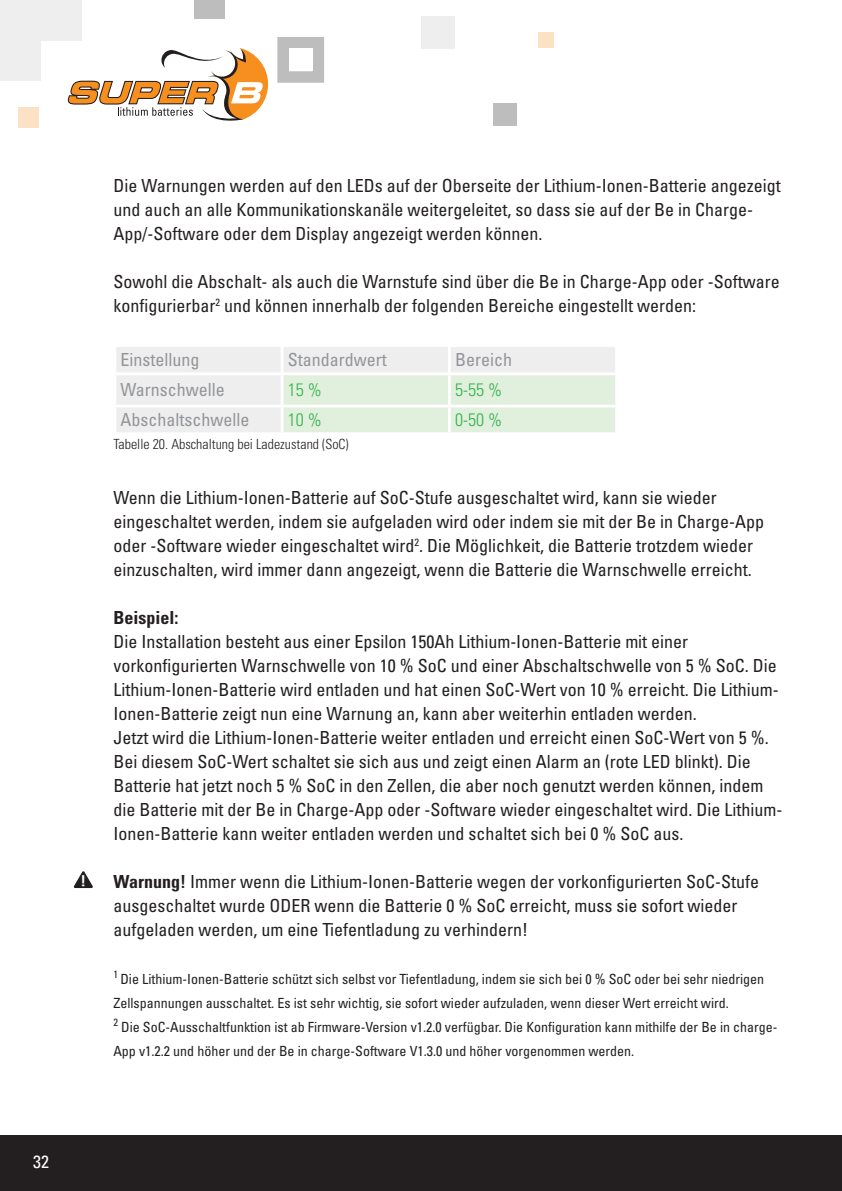
<style>
.page{position:relative;width:842px;height:1191px;background:#fff}
.page>*{position:absolute;margin:0;border:0;box-sizing:border-box;transform-origin:0 0}
.t1{font:condensed 18px/24px "Univers LT Std";color:#231f20}
.tabel_stijl_grijs{font:condensed 18px "Univers LT Std";color:#939598}
.tabel_stijl_groen{font:300 condensed 18px "Univers LT Std";color:#31b44a}
.t2{font:700 condensed 18px "Univers LT Std";color:#231f20}
.t3{font:condensed 17.8px "Univers LT Std";color:#fff}
.t4{font:16.2px "Calibri";color:#fff;scale:1.53 1}
.t5{font:condensed 14px/24px "Univers LT Std";color:#231f20}
.t6{font:300 condensed 14px "Univers LT Std";color:#231f20}
.s1{font-weight:700}
</style>
<div class="page">
<div style="left:0;top:1135px;width:842px;height:56px;background:#231f20"></div>
<div style="left:493px;top:103px;width:23px;height:23px;background:#bdbdbd"></div>
<div style="left:538px;top:32px;width:16px;height:16px;background:#fce2c4"></div>
<div style="left:421px;top:17px;width:34px;height:32px;background:#eee"></div>
<svg style="left:277px;top:37px;width:47px;height:46px;background:#bfbfbf"></svg>
<div style="left:289px;top:48px;width:23px;height:23px;background:#fff"></div>
<div style="left:19px;top:107px;width:20px;height:20px;background:#fce2c4"></div>
<div style="left:0;top:40px;width:41px;height:40px;background:#eee"></div>
<div style="left:0;top:0;width:41px;height:40px;background:#eee"></div>
<div style="left:41px;top:0;width:41px;height:40px;background:#eee"></div>
<div style="left:194px;top:0;width:31px;height:18px;background:#bdbdbd"></div>
<svg style="left:67px;top:48px;width:201px;height:73px"></svg>
<svg style="left:116px;top:347px;width:499px;height:85px;background:#e8eee7"></svg>
<hr style="left:281px;top:347px;width:2px;height:25px;background:#fff">
<hr style="left:448px;top:347px;width:3px;height:25px;background:#fff">
<hr style="left:113px;top:372px;width:169px;height:3px;background:#fff">
<hr style="left:449px;top:372px;width:169px;height:3px;background:#fff">
<hr style="left:281px;top:375px;width:2px;height:30px;background:#fff">
<hr style="left:282px;top:372px;width:167px;height:3px;background:#fff">
<hr style="left:448px;top:375px;width:3px;height:30px;background:#fff">
<hr style="left:281px;top:407px;width:2px;height:25px;background:#fff">
<hr style="left:282px;top:405px;width:167px;height:2px;background:#fff">
<hr style="left:448px;top:407px;width:3px;height:25px;background:#fff">
<hr style="left:449px;top:405px;width:169px;height:2px;background:#fff">
<hr style="left:113px;top:405px;width:169px;height:2px;background:#fff">
<svg style="left:74px;top:871px;width:19px;height:17px"></svg>
<p class="t1" style="left:113px;top:173px;width:669px">Die Warnungen werden auf den LEDs auf der Oberseite der Lithium-Ionen-Batterie angezeigt und auch an alle Kommunikationskanäle weitergeleitet, so dass sie auf der Be in Charge-<br>App/-Software oder dem Display angezeigt werden können.</p>
<p class="t1" style="left:113px;top:269px;width:668px">Sowohl die Abschalt- als auch die Warnstufe sind über die Be in Charge-App oder -Software konfigurierbar<sup>2</sup> und können innerhalb der folgenden Bereiche eingestellt werden:</p>
<p class="tabel_stijl_grijs" style="left:120px;top:348px;width:80px">Einstellung</p>
<p class="tabel_stijl_grijs" style="left:288px;top:348px;width:101px">Standardwert</p>
<p class="tabel_stijl_grijs" style="left:455px;top:348px;width:58px">Bereich</p>
<p class="tabel_stijl_grijs" style="left:120px;top:379px;width:106px">Warnschwelle</p>
<p class="tabel_stijl_groen" style="left:288px;top:379px;width:35px">15 %</p>
<p class="tabel_stijl_groen" style="left:455px;top:379px;width:48px">5-55 %</p>
<p class="tabel_stijl_grijs" style="left:120px;top:408px;width:130px">Abschaltschwelle</p>
<p class="tabel_stijl_groen" style="left:288px;top:409px;width:35px">10 %</p>
<p class="tabel_stijl_groen" style="left:455px;top:409px;width:48px">0-50 %</p>
<p class="t6" style="left:113px;top:435px;width:237px">Tabelle 20. Abschaltung bei Ladezustand (SoC)</p>
<p class="t1" style="left:113px;top:485px;width:652px">Wenn die Lithium-Ionen-Batterie auf SoC-Stufe ausgeschaltet wird, kann sie wieder eingeschaltet werden, indem sie aufgeladen wird oder indem sie mit der Be in Charge-App oder -Software wieder eingeschaltet wird<sup>2</sup>. Die Möglichkeit, die Batterie trotzdem wieder einzuschalten, wird immer dann angezeigt, wenn die Batterie die Warnschwelle erreicht.</p>
<p class="t2" style="left:113px;top:607px;width:66px">Beispiel:</p>
<p class="t1" style="left:113px;top:629px;width:667px">Die Installation besteht aus einer Epsilon 150Ah Lithium-Ionen-Batterie mit einer vorkonfigurierten Warnschwelle von 10 % SoC und einer Abschaltschwelle von 5 % SoC. Die Lithium-Ionen-Batterie wird entladen und hat einen SoC-Wert von 10 % erreicht. Die Lithium-Ionen-Batterie zeigt nun eine Warnung an, kann aber weiterhin entladen werden.</p>
<p class="t1" style="left:113px;top:725px;width:670px">Jetzt wird die Lithium-Ionen-Batterie weiter entladen und erreicht einen SoC-Wert von 5 %.<br>Bei diesem SoC-Wert schaltet sie sich aus und zeigt einen Alarm an (rote LED blinkt). Die Batterie hat jetzt noch 5 % SoC in den Zellen, die aber noch genutzt werden können, indem die Batterie mit der Be in Charge-App oder -Software wieder eingeschaltet wird. Die Lithium-Ionen-Batterie kann weiter entladen werden und schaltet sich bei 0 % SoC aus.</p>
<p class="t4" style="left:79px;top:870px;width:7px">!</p>
<p class="t1" style="left:113px;top:869px;width:647px"><span class="s1">Warnung!</span> Immer wenn die Lithium-Ionen-Batterie wegen der vorkonfigurierten SoC-Stufe ausgeschaltet wurde ODER wenn die Batterie 0 % SoC erreicht, muss sie sofort wieder aufgeladen werden, um eine Tiefentladung zu verhindern!</p>
<p class="t5" style="left:113px;top:967px;width:652px"><sup>1</sup> Die Lithium-Ionen-Batterie schützt sich selbst vor Tiefentladung, indem sie sich bei 0 % SoC oder bei sehr niedrigen<br>Zellspannungen ausschaltet. Es ist sehr wichtig, sie sofort wieder aufzuladen, wenn dieser Wert erreicht wird.</p>
<p class="t5" style="left:113px;top:1015px;width:666px"><sup>2</sup> Die SoC-Ausschaltfunktion ist ab Firmware-Version v1.2.0 verfügbar. Die Konfiguration kann mithilfe der Be in charge-<br>App v1.2.2 und höher und der Be in charge-Software V1.3.0 und höher vorgenommen werden.</p>
<p class="t3" style="left:33px;top:1150px;width:17px">32</p>
</div>
